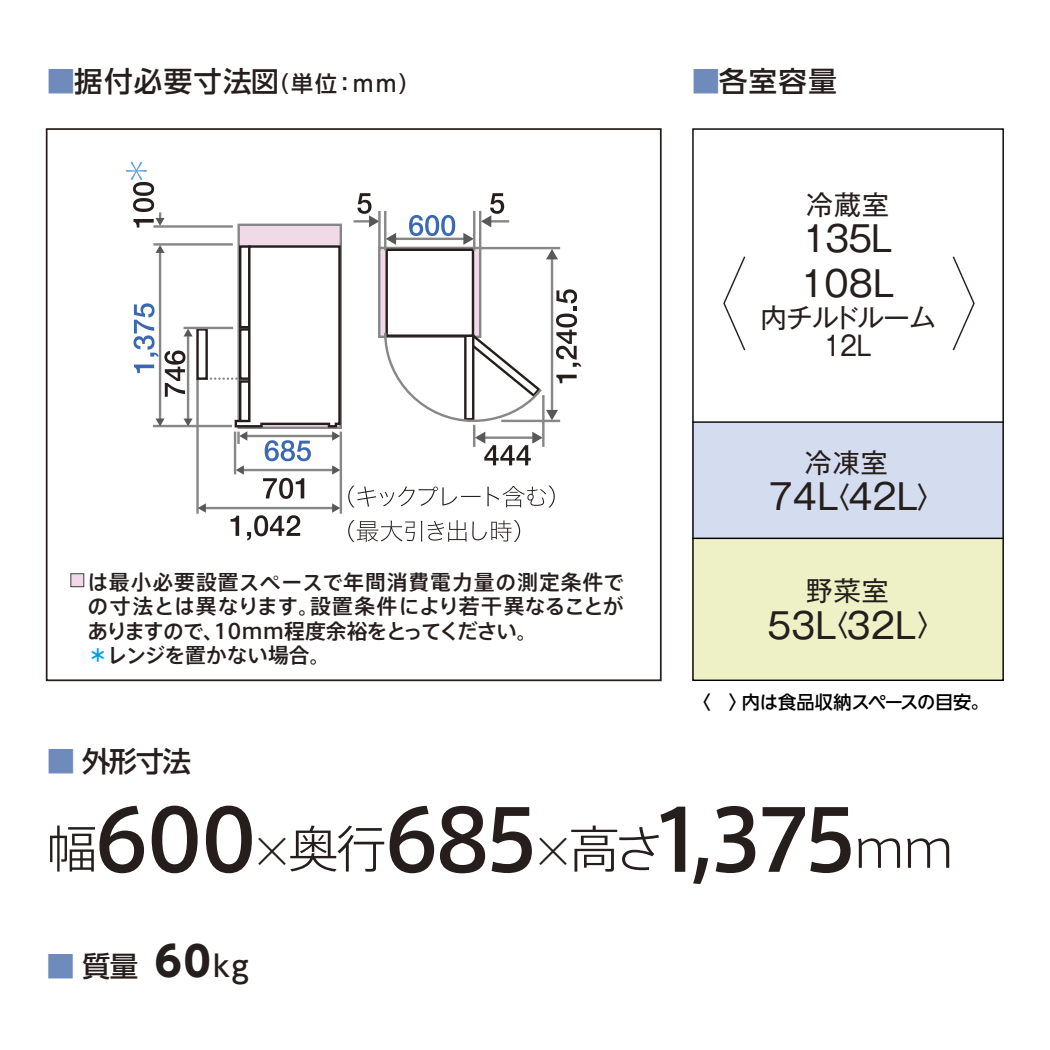
<style>
.page{position:relative;width:1050px;height:1050px;background:#fff}
.page>*{position:absolute;margin:0;border:0;box-sizing:border-box;transform-origin:0 0}
.t1{font:500 84.17px "Axis Std";letter-spacing:-.085em;color:#251e1c}
.t2{font:35.18px "Gothic MB101 Pro";color:#251e1c}
.t3{font:35.18px/44.8px "Gothic MB101 Pro";letter-spacing:-.02em;color:#251e1c}
.t4{font:500 28.35px "UD Shin Go NT Pr 6 N";letter-spacing:.045em;color:#251e1c}
.t5{font:26.95px/28px "Gothic MB101 Pro";letter-spacing:-.04em;color:#251e1c;text-align:center}
.t6{font:26.95px "Gothic MB101 Pro";letter-spacing:-.02em;color:#251e1c}
.t7{font:500 20.82px/24.3px "Axis Std";color:#251e1c}
.t8{font:500 18.2px "UD Shin Go NT Pr 6 N";letter-spacing:-.02em;color:#000}
.t9{font:300 16.62px "Axis Std";color:#f1dae7}
.s1{color:#6f8bbb}
.s2{font-size:22.05px}
.s3{font-size:29.05px}
.s4{color:#009ee5}
.s5{font-weight:300;font-size:50.57px}
.s6{font-weight:300;font-size:43.23px}
.s7{font-weight:700;font-size:40.95px}
</style>
<div class="page">
<div style="left:46px;top:128px;width:616px;height:553px;border:2px solid #251e1c"></div>
<div style="left:70px;top:573px;width:14px;height:14px;border:1px solid #3f3c3c"></div>
<div style="left:692px;top:538px;width:311px;height:142px;background:#edf1c5"></div>
<div style="left:692px;top:422px;width:311px;height:116px;background:#d4dcef"></div>
<hr style="left:692px;top:421px;width:311px;height:2px;background:#000">
<hr style="left:692px;top:538px;width:311px;height:1px;background:#000">
<svg style="left:723px;top:256px;width:23px;height:95px"></svg>
<svg style="left:952px;top:256px;width:23px;height:95px"></svg>
<hr style="left:542px;top:395px;width:3px;height:52px;background:#878787">
<hr style="left:473px;top:425px;width:2px;height:22px;background:#878787">
<hr style="left:354px;top:220px;width:20px;height:3px;background:#878787">
<div style="left:237px;top:224px;width:105px;height:205px;background:#f1dae8;border:2px solid #878787"></div>
<hr style="left:153px;top:225px;width:80px;height:3px;background:#878787">
<hr style="left:153px;top:243px;width:80px;height:3px;background:#878787">
<svg style="left:348px;top:520px;width:74px;height:22px"></svg>
<svg style="left:428px;top:520px;width:92px;height:22px"></svg>
<svg style="left:126px;top:162px;width:39px;height:66px"></svg>
<svg style="left:134px;top:244px;width:208px;height:296px"></svg>
<svg style="left:348px;top:486px;width:132px;height:21px"></svg>
<svg style="left:487px;top:486px;width:68px;height:21px"></svg>
<svg style="left:475px;top:432px;width:68px;height:33px"></svg>
<svg style="left:357px;top:193px;width:224px;height:230px"></svg>
<h3 class="t4" style="left:47px;top:58px;width:376px"><span class="s1">■</span>据付必要寸法図<span class="s2">（単位：mm）</span></h3>
<h3 class="t4" style="left:692px;top:58px;width:146px"><span class="s1">■</span>各室容量</h3>
<p class="t6" style="left:806px;top:183px;width:84px">冷蔵室</p>
<h2 class="t3" style="left:800px;top:212px;width:96px">135L<br>108L</h2>
<p class="t5" style="left:760px;top:300px;width:177px">内チルドルーム<br>12L</p>
<p class="t6" style="left:805px;top:440px;width:84px">冷凍室</p>
<h2 class="t2" style="left:769px;top:467px;width:178px">74L<span class="s3">〈</span>42L<span class="s3">〉</span></h2>
<p class="t7" style="left:87px;top:569px;width:539px">は最小必要設置スペースで年間消費電力量の測定条件での寸法とは異なります。設置条件により若干異なることがありますので、10mm程度余裕をとってください。<br><span class="s4">＊</span>レンジを置かない場合。</p>
<p class="t9" style="left:69px;top:568px;width:18px">■</p>
<p class="t6" style="left:806px;top:569px;width:84px">野菜室</p>
<h2 class="t2" style="left:767px;top:596px;width:180px">53L<span class="s3">〈</span>32L<span class="s3">〉</span></h2>
<h3 class="t4" style="left:47px;top:738px;width:146px"><span class="s1">■</span> 外形寸法</h3>
<p class="t8" style="left:692px;top:687px;width:298px">〈　〉内は食品収納スペースの目安。</p>
<h1 class="t1" style="left:47px;top:776px;width:910px"><span class="s5">幅</span>600<span class="s6">×</span><span class="s5">奥行</span>685<span class="s6">×</span><span class="s5">高さ</span>1,375<span class="s5">mm</span></h1>
<h3 class="t4" style="left:47px;top:943px;width:204px"><span class="s1">■</span> 質量 <span class="s7">60</span>kg</h3>
</div>
